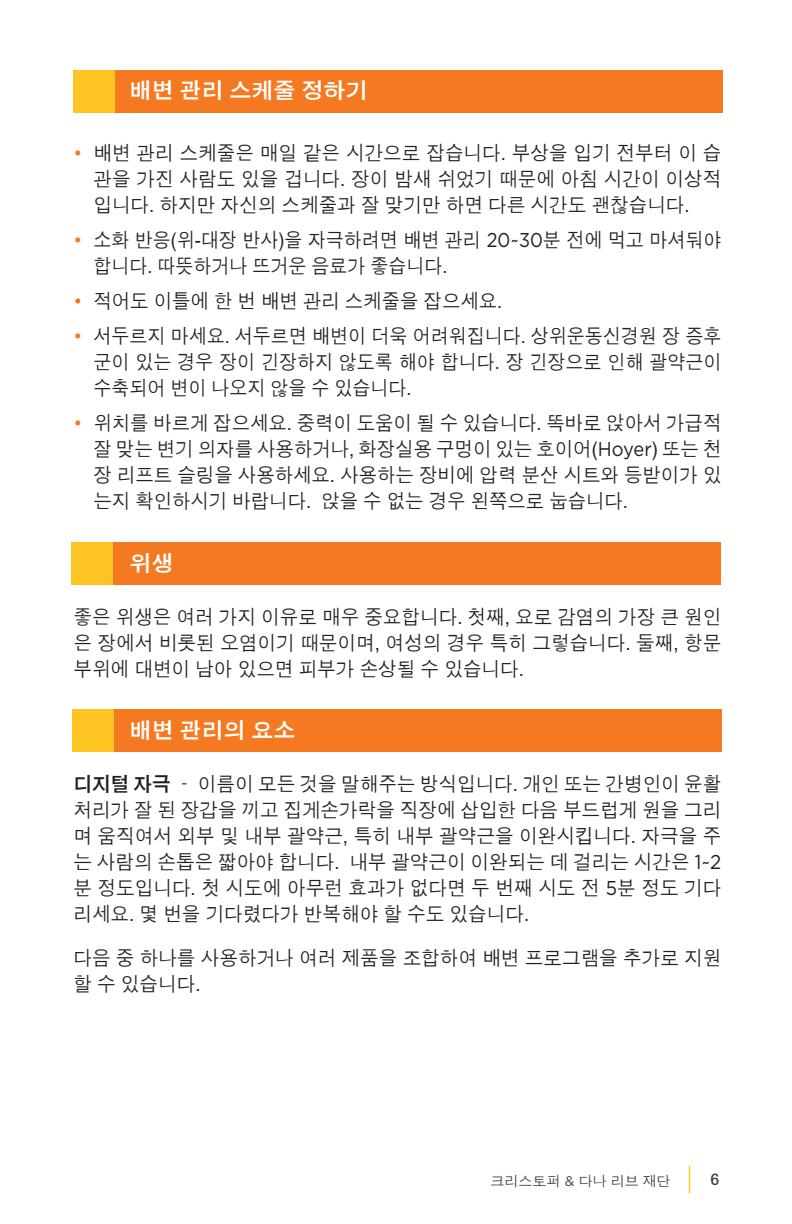
<style>
.page{position:relative;width:792px;height:1224px;background:#fff}
.page>*{position:absolute;margin:0;border:0;box-sizing:border-box;transform-origin:0 0}
.HEADS{font:22px "DFK Hei Bd MAC KSC H";color:#fff}
.text{font:20px/26px "DFK Hei Md MAC KSC H";color:#231f20;text-align:justify;scale:.93 1}
.text-2{font:20px/26px "DFK Hei Md MAC KSC H";color:#231f20;text-align:justify;scale:.92 1}
.text-3{font:20px/26px "DFK Hei Md MAC KSC H";color:#231f20;scale:.9 1}
.t1{font:16px "DFK Hei Bd MAC KSC H";color:#3c454b}
.t2{font:14px "DFK Hei Md MAC KSC H";color:#3c454b}
.s1{font-family:"Gotham";color:#f47921}
.s2{font-family:"Gotham"}
.s3{font-family:"DFK Hei Bd MAC KSC H"}
.s4{font-family:"Apple Gothic"}
</style>
<div class="page">
<svg style="left:689px;top:1166px;width:1px;height:28px"></svg>
<div style="left:71px;top:542px;width:43px;height:42px;background:#fec422"></div>
<div style="left:113px;top:542px;width:608px;height:42px;background:#f47921"></div>
<div style="left:72px;top:709px;width:42px;height:43px;background:#fec422"></div>
<div style="left:114px;top:709px;width:607px;height:43px;background:#f47921"></div>
<div style="left:73px;top:71px;width:43px;height:42px;background:#fec422"></div>
<div style="left:115px;top:71px;width:607px;height:42px;background:#f47921"></div>
<p class="HEADS" style="left:129px;top:79px;width:240px">배변 관리 스케줄 정하기</p>
<p class="text" style="left:93px;top:141px;width:677px;text-indent:-20px"><span class="s1">•</span> 배변 관리 스케줄은 매일 같은 시간으로 잡습니다. 부상을 입기 전부터 이 습 관을 가진 사람도 있을 겁니다. 장이 밤새 쉬었기 때문에 아침 시간이 이상적 입니다. 하지만 자신의 스케줄과 잘 맞기만 하면 다른 시간도 괜찮습니다.</p>
<p class="text-3" style="left:93px;top:228px;width:699px;text-indent:-20px"><span class="s1">•</span> 소화 반응(위-대장 반사)을 자극하려면 배변 관리 <span class="s2">20~30</span>분 전에 먹고 마셔둬야 합니다. 따뜻하거나 뜨거운 음료가 좋습니다.</p>
<p class="text-2" style="left:73px;top:289px;width:468px"><span class="s1">•</span> 적어도 이틀에 한 번 배변 관리 스케줄을 잡으세요.</p>
<p class="text-3" style="left:93px;top:324px;width:699px;text-align:justify;text-indent:-20px"><span class="s1">•</span> 서두르지 마세요. 서두르면 배변이 더욱 어려워집니다. 상위운동신경원 장 증후 군이 있는 경우 장이 긴장하지 않도록 해야 합니다. 장 긴장으로 인해 괄약근이 수축되어 변이 나오지 않을 수 있습니다.</p>
<p class="text-2" style="left:93px;top:411px;width:684px;text-indent:-20px"><span class="s1">•</span> 위치를 바르게 잡으세요. 중력이 도움이 될 수 있습니다. 똑바로 앉아서 가급적 잘 맞는 변기 의자를 사용하거나, 화장실용 구멍이 있는 호이어(<span class="s2">Hoyer</span>) 또는 천 장 리프트 슬링을 사용하세요. 사용하는 장비에 압력 분산 시트와 등받이가 있 는지 확인하시기 바랍니다. 앉을 수 없는 경우 왼쪽으로 눕습니다.</p>
<p class="HEADS" style="left:129px;top:552px;width:45px">위생</p>
<p class="text" style="left:73px;top:604px;width:698px">좋은 위생은 여러 가지 이유로 매우 중요합니다. 첫째, 요로 감염의 가장 큰 원인 은 장에서 비롯된 오염이기 때문이며, 여성의 경우 특히 그렇습니다. 둘째, 항문 부위에 대변이 남아 있으면 피부가 손상될 수 있습니다.</p>
<p class="HEADS" style="left:129px;top:719px;width:168px">배변 관리의 요소</p>
<p class="text" style="left:73px;top:772px;width:698px"><span class="s3">디지털 자극</span> – 이름이 모든 것을 말해주는 방식입니다. 개인 또는 간병인이 윤활 처리가 잘 된 장갑을 끼고 집게손가락을 직장에 삽입한 다음 부드럽게 원을 그리 며 움직여서 외부 및 내부 괄약근, 특히 내부 괄약근을 이완시<span class="s4">킵</span>니다. 자극을 주 는 사람의 손톱은 짧아야 합니다. 내부 괄약근이 이완되는 데 걸리는 시간은 <span class="s2">1~2 </span>분 정도입니다. 첫 시도에 아무런 효과가 없다면 두 번째 시도 전 <span class="s2">5</span>분 정도 기다 리세요. 몇 번을 기다렸다가 반복해야 할 수도 있습니다.</p>
<p class="text" style="left:73px;top:946px;width:698px">다음 중 하나를 사용하거나 여러 제품을 조합하여 배변 프로그램을 추가로 지원 할 수 있습니다.</p>
<p class="t2" style="left:491px;top:1174px;width:181px">크리스토퍼 <span class="s2">&amp;</span> 다나 리브 재단</p>
<p class="t1" style="left:710px;top:1171px;width:10px">6</p>
</div>
